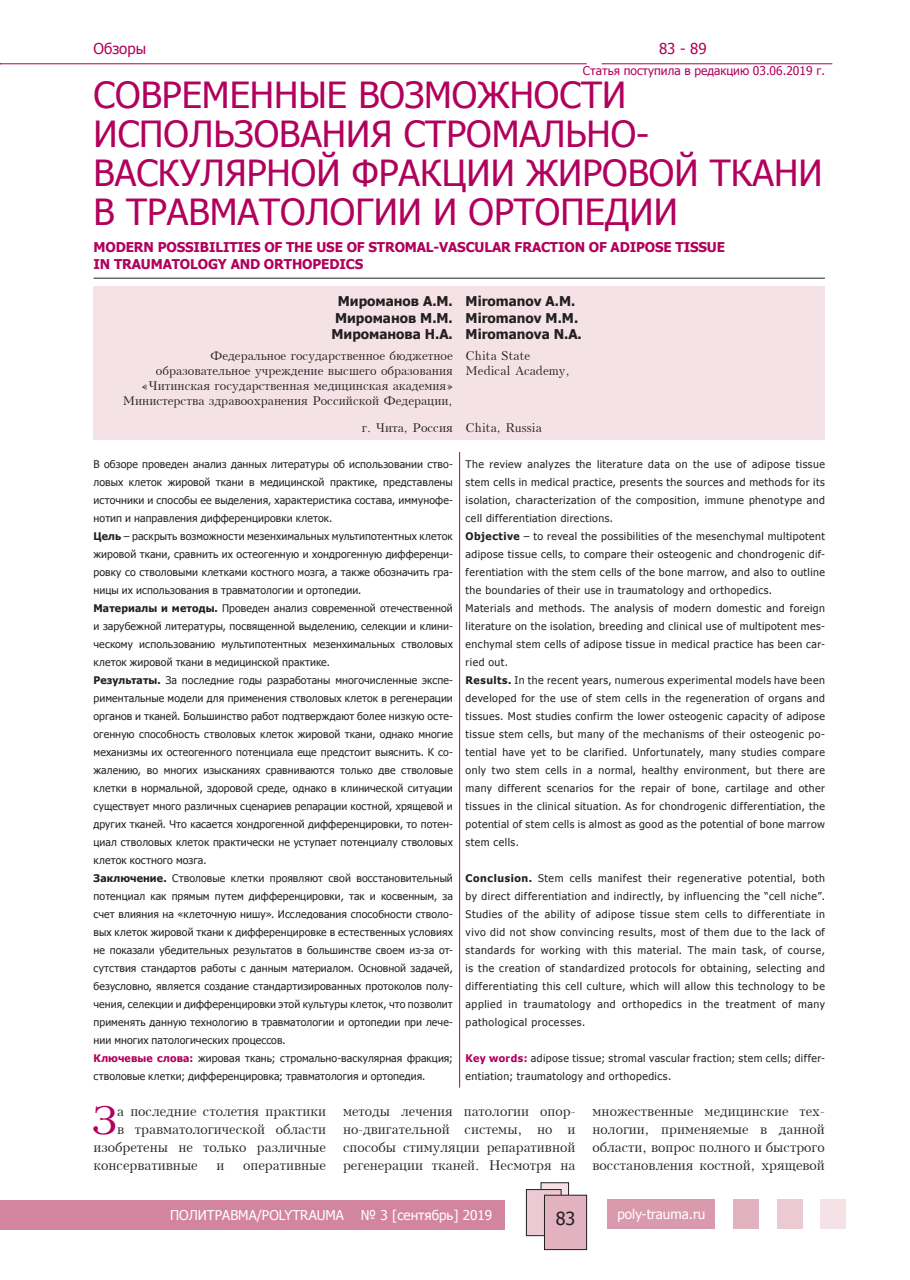
<style>
.page{position:relative;width:910px;height:1280px;background:#fff}
.page>*{position:absolute;margin:0;border:0;box-sizing:border-box;transform-origin:0 0}
.t1{font:38.4px "Kudrashov Plain";color:#b1015c}
.t2{font:36px/39px "Tahoma";color:#b1015c}
.t3{font:18px "Tahoma";color:#231f20}
.t4{font:15px "Tahoma";color:#b1015c}
.t5{font:13.5px/18px "Kudrashov Plain";color:#231f20;text-align:justify}
.t6{font:700 13.5px/16.5px "Tahoma";letter-spacing:-.01em;color:#b1015c}
.t7{font:700 13.5px/16.5px "Tahoma";color:#231f20;text-align:center}
.t8{font:13.5px "Tahoma";color:#fff}
.t9{font:12px/15px "Kudrashov Plain";color:#231f20;text-align:right}
.t10{font:12px "Tahoma";color:#b1015c}
.t11{font:10.5px/18px "Tahoma";letter-spacing:.015em;color:#231f20}
.t12{font:10.5px/18px "Tahoma";letter-spacing:.045em;color:#231f20}
.s1{font-weight:700}
.s2{font-weight:700;color:#b1015c}
</style>
<div class="page">
<div style="left:607px;top:1198px;width:107px;height:30px;background:#da9aae"></div>
<div style="left:733px;top:1198px;width:26px;height:30px;background:#e3b2c1"></div>
<div style="left:777px;top:1198px;width:26px;height:30px;background:#eccad4"></div>
<div style="left:821px;top:1198px;width:25px;height:30px;background:#f5e2e7"></div>
<div style="left:0;top:1200px;width:505px;height:29px;background:#d3859f"></div>
<div style="left:541px;top:1183px;width:28px;height:36px;background:#f5e2e7"></div>
<div style="left:541px;top:1182px;width:28px;height:37px;border:1px solid #231f20"></div>
<div style="left:526px;top:1189px;width:35px;height:47px;background:#eccad4"></div>
<div style="left:526px;top:1189px;width:35px;height:47px;border:1px solid #231f20"></div>
<div style="left:544px;top:1195px;width:43px;height:54px;background:#e3b2c1"></div>
<div style="left:544px;top:1195px;width:43px;height:55px;border:1px solid #231f20"></div>
<hr style="left:0;top:63px;width:587px;height:1px;background:#b1015c">
<hr style="left:602px;top:63px;width:230px;height:1px;background:#b1015c">
<div style="left:94px;top:286px;width:731px;height:154px;background:#f5e2e7"></div>
<hr style="left:94px;top:278px;width:731px;height:1px;background:#231f20">
<hr style="left:459px;top:452px;width:1px;height:635px;background:#b1015c">
<h3 class="t4" style="left:94px;top:38px;width:54px">Обзоры</h3>
<h3 class="t4" style="left:659px;top:38px;width:49px">83 - 89</h3>
<p class="t10" style="left:583px;top:63px;width:243px">Статья поступила в редакцию 03.06.2019 г.</p>
<h2 class="t2" style="left:94px;top:74px;width:730px">СОВРЕМЕННЫЕ ВОЗМОЖНОСТИ<br>ИСПОЛЬЗОВАНИЯ СТРОМАЛЬНО-<br>ВАСКУЛЯРНОЙ ФРАКЦИИ ЖИРОВОЙ ТКАНИ<br>В ТРАВМАТОЛОГИИ И ОРТОПЕДИИ</h2>
<p class="t6" style="left:94px;top:238px;width:633px">MODERN POSSIBILITIES OF THE USE OF STROMAL-VASCULAR FRACTION OF ADIPOSE TISSUE<br>IN TRAUMATOLOGY AND ORTHOPEDICS</p>
<p class="t7" style="left:332px;top:292px;width:123px">Мироманов А.М.<br>Мироманов М.М.<br>Мироманова Н.А.</p>
<p class="t9" style="left:123px;top:348px;width:332px">Федеральное государственное бюджетное образовательное учреждение высшего образования «Читинская государственная медицинская академия» Министерства здравоохранения Российской Федерации,</p>
<p class="t9" style="left:362px;top:420px;width:92px">г. Чита, Россия</p>
<p class="t7" style="left:466px;top:292px;width:118px;text-align:left">Miromanov A.M.<br>Miromanov M.M.<br>Miromanova N.A.</p>
<p class="t9" style="left:466px;top:348px;width:106px;text-align:left">Chita State<br>Medical Academy,</p>
<p class="t9" style="left:466px;top:420px;width:78px">Chita, Russia</p>
<p class="t11" style="left:94px;top:455px;width:361px">В обзоре проведен анализ данных литературы об использовании ство&shy;ловых клеток жировой ткани в медицинской практике, представлены источники и способы ее выделения, характеристика состава, иммунофе&shy;нотип и направления дифференцировки клеток.<br><span class="s1">Цель</span> – раскрыть возможности мезенхимальных мультипотентных клеток жировой ткани, сравнить их остеогенную и хондрогенную дифференци&shy;ровку со стволовыми клетками костного мозга, а также обозначить гра&shy;ницы их использования в травматологии и ортопедии.<br><span class="s1">Материалы и методы.</span> Проведен анализ современной отечественной и зарубежной литературы, посвященной выделению, селекции и клини&shy;ческому использованию мультипотентных мезенхимальных стволовых клеток жировой ткани в медицинской практике.<br><span class="s1">Результаты.</span> За последние годы разработаны многочисленные экспе&shy;риментальные модели для применения стволовых клеток в регенерации органов и тканей. Большинство работ подтверждают более низкую осте&shy;огенную способность стволовых клеток жировой ткани, однако многие механизмы их остеогенного потенциала еще предстоит выяснить. К со&shy;жалению, во многих изысканиях сравниваются только две стволовые клетки в нормальной, здоровой среде, однако в клинической ситуации существует много различных сценариев репарации костной, хрящевой и других тканей. Что касается хондрогенной дифференцировки, то потен&shy;циал стволовых клеток практически не уступает потенциалу стволовых клеток костного мозга.<br><span class="s1">Заключение.</span> Стволовые клетки проявляют свой восстановительный потенциал как прямым путем дифференцировки, так и косвенным, за счет влияния на «клеточную нишу». Исследования способности стволо&shy;вых клеток жировой ткани к дифференцировке в естественных условиях не показали убедительных результатов в большинстве своем из-за от&shy;сутствия стандартов работы с данным материалом. Основной задачей, безусловно, является создание стандартизированных протоколов полу&shy;чения, селекции и дифференцировки этой культуры клеток, что позволит применять данную технологию в травматологии и ортопедии при лече&shy;нии многих патологических процессов.<br><span class="s2">Ключевые слова:</span> жировая ткань; стромально-васкулярная фракция; стволовые клетки; дифференцировка; травматология и ортопедия.</p>
<p class="t12" style="left:466px;top:455px;width:361px">The review analyzes the literature data on the use of adipose tissue stem cells in medical practice, presents the sources and methods for its isolation, characterization of the composition, immune phenotype and cell differentiation directions.<br><span class="s1">Objective</span> – to reveal the possibilities of the mesenchymal multipotent adipose tissue cells, to compare their osteogenic and chondrogenic dif&shy;ferentiation with the stem cells of the bone marrow, and also to outline the boundaries of their use in traumatology and orthopedics.<br>Materials and methods. The analysis of modern domestic and foreign literature on the isolation, breeding and clinical use of multipotent mes&shy;enchymal stem cells of adipose tissue in medical practice has been car&shy;ried out.<br><span class="s1">Results.</span> In the recent years, numerous experimental models have been developed for the use of stem cells in the regeneration of organs and tissues. Most studies confirm the lower osteogenic capacity of adipose tissue stem cells, but many of the mechanisms of their osteogenic po&shy;tential have yet to be clarified. Unfortunately, many studies compare only two stem cells in a normal, healthy environment, but there are many different scenarios for the repair of bone, cartilage and other tissues in the clinical situation. As for chondrogenic differentiation, the potential of stem cells is almost as good as the potential of bone marrow stem cells.</p>
<p class="t11" style="left:466px;top:869px;width:361px;text-align:justify"><span class="s1">Conclusion.</span> Stem cells manifest their regenerative potential, both by direct differentiation and indirectly, by influencing the “cell niche”.<br>Studies of the ability of adipose tissue stem cells to differentiate in vivo did not show convincing results, most of them due to the lack of standards for working with this material. The main task, of course, is the creation of standardized protocols for obtaining, selecting and differentiating this cell culture, which will allow this technology to be applied in traumatology and orthopedics in the treatment of many pathological processes.</p>
<p class="t12" style="left:466px;top:1049px;width:361px"><span class="s2">Key words:</span> adipose tissue; stromal vascular fraction; stem cells; differ&shy;entiation; traumatology and orthopedics.</p>
<h1 class="t1" style="left:90px;top:1098px;width:28px">З</h1>
<p class="t5" style="left:117px;top:1102px;width:210px">а последние столетия практики</p>
<p class="t5" style="left:117px;top:1120px;width:210px">в травматологической области</p>
<p class="t5" style="left:94px;top:1138px;width:234px">изобретены не только различные</p>
<p class="t5" style="left:94px;top:1156px;width:106px">консервативные</p>
<p class="t5" style="left:216px;top:1156px;width:9px">и</p>
<p class="t5" style="left:243px;top:1156px;width:84px">оперативные</p>
<p class="t5" style="left:343px;top:1102px;width:234px">методы лечения патологии опор&shy;но-двигательной системы, но и способы стимуляции репаративной регенерации тканей. Несмотря на</p>
<p class="t5" style="left:592px;top:1102px;width:234px">множественные медицинские тех&shy;нологии, применяемые в данной области, вопрос полного и быстрого восстановления костной, хрящевой</p>
<p class="t8" style="left:170px;top:1206px;width:176px">ПОЛИТРАВМА/POLYTRAUMA</p>
<p class="t8" style="left:361px;top:1206px;width:133px">№ 3 [сентябрь] 2019</p>
<h3 class="t3" style="left:556px;top:1206px;width:21px">83</h3>
<p class="t8" style="left:617px;top:1205px;width:89px">poly-trauma.ru</p>
</div>
